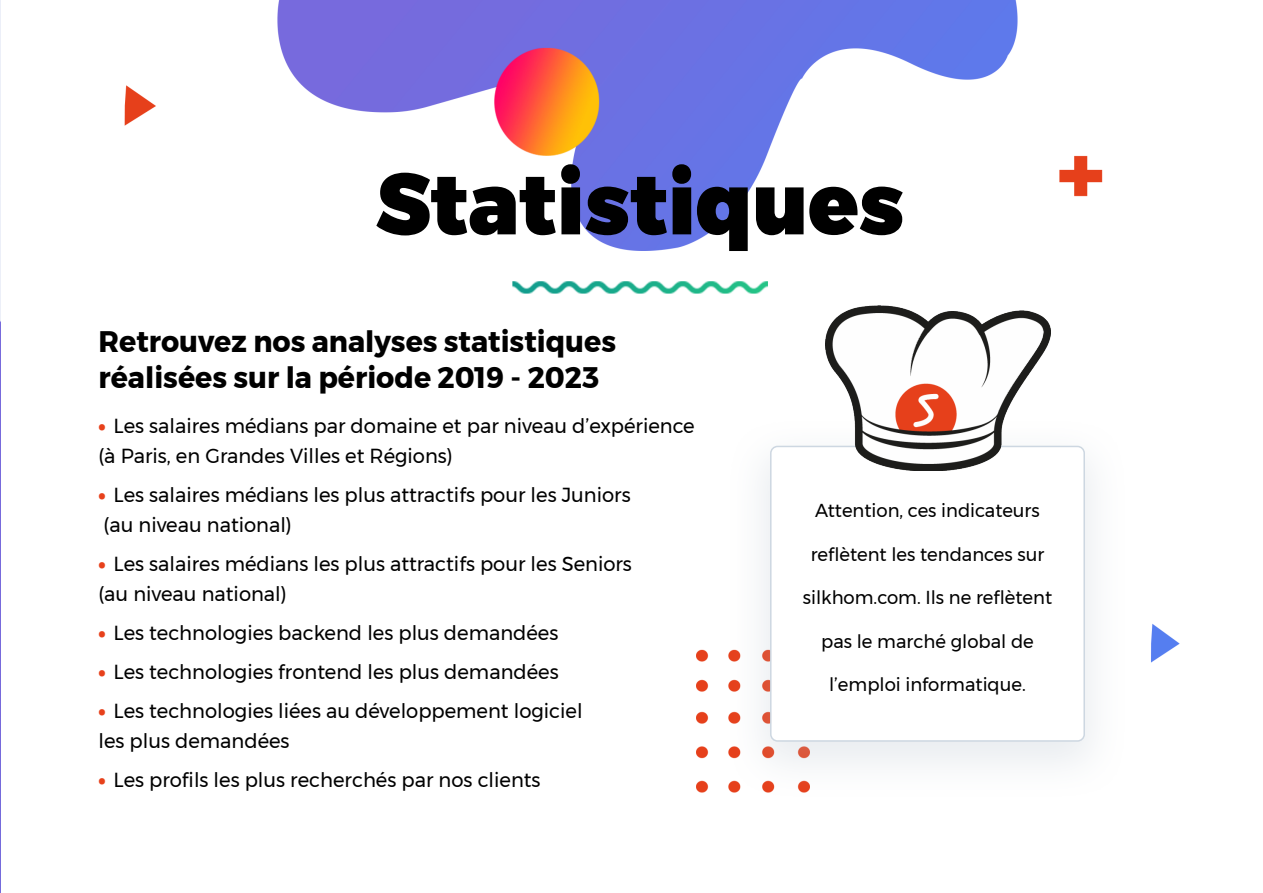
<style>
.page{position:relative;width:1263px;height:893px;background:#fff}
.page>*{position:absolute;margin:0;border:0;box-sizing:border-box;transform-origin:0 0}
.t1{font:900 85.8px "Montserrat";color:#000;scale:.96 1}
.t2{font:700 29.7px "Montserrat";color:#000;scale:.96 1}
.t3{font:20.25px "Montserrat";color:#000;scale:.96 1}
.t4{font:18.75px "Montserrat";color:#000;scale:.96 1}
.s1{font-weight:900;color:#e7411b}
</style>
<div class="page">
<img style="left:0;top:0;width:1103px;height:893px">
<img style="left:691px;top:645px;width:35px;height:154px">
<div style="left:726px;top:416px;width:403px;height:385px;background:#b0bcc8;opacity:.28"></div>
<div style="left:771px;top:446px;width:313px;height:295px;background:#fff;border-radius:7px"></div>
<div style="left:770px;top:446px;width:315px;height:296px;border:2px solid #cdd7e1;border-radius:7px"></div>
<img style="left:510px;top:279px;width:260px;height:19px">
<img style="left:825px;top:306px;width:225px;height:165px">
<img style="left:1151px;top:624px;width:29px;height:39px">
<p class="t1" style="left:376px;top:133px;width:552px">Statistiques</p>
<p class="t2" style="left:99px;top:317px;width:541px">Retrouvez nos analyses statistiques</p>
<p class="t2" style="left:99px;top:353px;width:523px">réalisées sur la période 2019 - 2023</p>
<p class="t3" style="left:99px;top:410px;width:622px"><span class="s1">•</span> Les salaires médians par domaine et par niveau d’expérience</p>
<p class="t3" style="left:99px;top:440px;width:370px">(à Paris, en Grandes Villes et Régions)</p>
<p class="t3" style="left:99px;top:479px;width:556px"><span class="s1">•</span> Les salaires médians les plus attractifs pour les Juniors</p>
<p class="t3" style="left:104px;top:509px;width:198px">(au niveau national)</p>
<p class="t3" style="left:99px;top:548px;width:557px"><span class="s1">•</span> Les salaires médians les plus attractifs pour les Seniors</p>
<p class="t3" style="left:99px;top:578px;width:198px">(au niveau national)</p>
<p class="t3" style="left:99px;top:617px;width:480px"><span class="s1">•</span> Les technologies backend les plus demandées</p>
<p class="t3" style="left:99px;top:656px;width:481px"><span class="s1">•</span> Les technologies frontend les plus demandées</p>
<p class="t3" style="left:99px;top:695px;width:506px"><span class="s1">•</span> Les technologies liées au développement logiciel</p>
<p class="t3" style="left:99px;top:725px;width:201px">les plus demandées</p>
<p class="t3" style="left:99px;top:764px;width:462px"><span class="s1">•</span> Les profils les plus recherchés par nos clients</p>
<p class="t4" style="left:815px;top:496px;width:235px">Attention, ces indicateurs</p>
<p class="t4" style="left:811px;top:540px;width:245px">reflètent les tendances sur</p>
<p class="t4" style="left:803px;top:583px;width:261px">silkhom.com. Ils ne reflètent</p>
<p class="t4" style="left:821px;top:627px;width:223px">pas le marché global de</p>
<p class="t4" style="left:829px;top:670px;width:206px">l’emploi informatique.</p>
</div>
